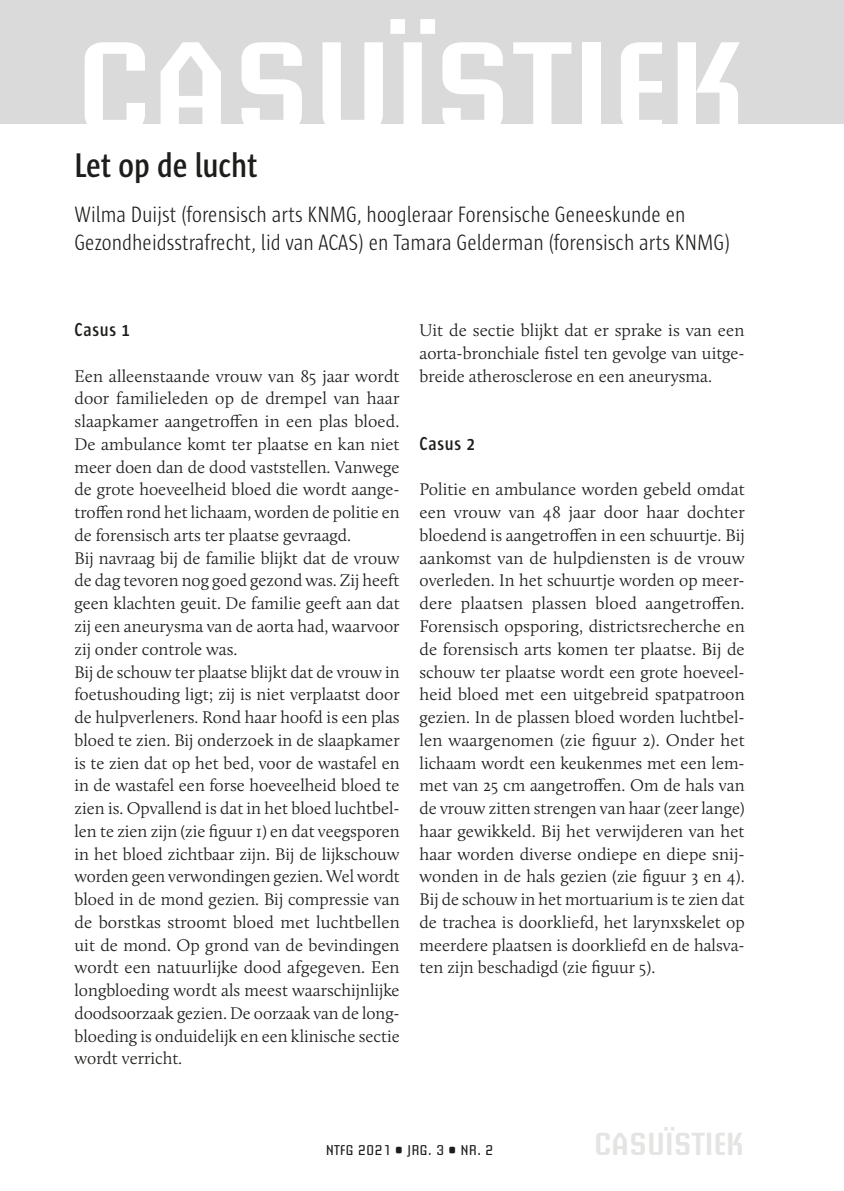
<style>
.page{position:relative;width:844px;height:1191px;background:#fff}
.page>*{position:absolute;margin:0;border:0;box-sizing:border-box;transform-origin:0 0}
.t1{font:600 126px "Briem Akademi Std";color:#fff;scale:1.12 1}
.t2{font:600 35px "Sun Cd";color:#1d1d1b}
.t3{font:600 31.5px "Briem Akademi Std";color:#e4e4e3}
.t4{font:300 22.75px/28px "Sun Cd";color:#1d1d1b}
.t5{font:600 19.25px "Sun Cd";letter-spacing:.04em;color:#1d1d1b}
.t6{font:300 17.5px/22.8px "Calluna";color:#1d1d1b;text-align:justify}
.t7{font:14px "Briem Akademi Std";color:#1d1d1b}
</style>
<div class="page">
<div style="left:0;top:0;width:843px;height:124px;background:#dadada"></div>
<h1 class="t1" style="left:74px;top:16px;width:600px">CASUÏSTIEK</h1>
<h2 class="t2" style="left:74px;top:147px;width:184px">Let op de lucht</h2>
<h3 class="t4" style="left:74px;top:201px;width:657px">Wilma Duijst (forensisch arts KNMG, hoogleraar Forensische Geneeskunde en<br>Gezondheidsstrafrecht, lid van ACAS) en Tamara Gelderman (forensisch arts KNMG)</h3>
<p class="t5" style="left:74px;top:319px;width:57px">Casus 1</p>
<p class="t6" style="left:74px;top:364px;width:327px;text-align:left">Een alleenstaande vrouw van 85 jaar wordt door familieleden op de drempel van haar slaapkamer aangetroffen in een plas bloed.<br>De ambulance komt ter plaatse en kan niet meer doen dan de dood vaststellen. Vanwege de grote hoeveelheid bloed die wordt aange&shy;troffen rond het lichaam, worden de politie en de forensisch arts ter plaatse gevraagd.<br>Bij navraag bij de familie blijkt dat de vrouw de dag tevoren nog goed gezond was. Zij heeft geen klachten geuit. De familie geeft aan dat zij een aneurysma van de aorta had, waarvoor zij onder controle was.<br>Bij de schouw ter plaatse blijkt dat de vrouw in foetushouding ligt; zij is niet verplaatst door de hulpverleners. Rond haar hoofd is een plas bloed te zien. Bij onderzoek in de slaapkamer is te zien dat op het bed, voor de wastafel en in de wastafel een forse hoeveelheid bloed te zien is. Opvallend is dat in het bloed luchtbel&shy;len te zien zijn (zie figuur 1) en dat veegsporen in het bloed zichtbaar zijn. Bij de lijkschouw worden geen verwondingen gezien. Wel wordt bloed in de mond gezien. Bij compressie van de borstkas stroomt bloed met luchtbellen uit de mond. Op grond van de bevindingen wordt een natuurlijke dood afgegeven. Een longbloeding wordt als meest waarschijnlijke doodsoorzaak gezien. De oorzaak van de long&shy;bloeding is onduidelijk en een klinische sectie wordt verricht.</p>
<p class="t6" style="left:419px;top:319px;width:326px">Uit de sectie blijkt dat er sprake is van een aorta-bronchiale fistel ten gevolge van uitge&shy;breide atherosclerose en een aneurysma.</p>
<p class="t5" style="left:419px;top:433px;width:57px">Casus 2</p>
<p class="t6" style="left:419px;top:478px;width:327px">Politie en ambulance worden gebeld omdat een vrouw van 48 jaar door haar dochter bloedend is aangetroffen in een schuurtje. Bij aankomst van de hulpdiensten is de vrouw overleden. In het schuurtje worden op meer&shy;dere plaatsen plassen bloed aangetroffen.<br>Forensisch opsporing, districtsrecherche en de forensisch arts komen ter plaatse. Bij de schouw ter plaatse wordt een grote hoeveel&shy;heid bloed met een uitgebreid spatpatroon gezien. In de plassen bloed worden luchtbel&shy;len waargenomen (zie figuur 2). Onder het lichaam wordt een keukenmes met een lem&shy;met van 25 cm aangetroffen. Om de hals van de vrouw zitten strengen van haar (zeer lange) haar gewikkeld. Bij het verwijderen van het haar worden diverse ondiepe en diepe snij&shy;wonden in de hals gezien (zie figuur 3 en 4).<br>Bij de schouw in het mortuarium is te zien dat de trachea is doorkliefd, het larynxskelet op meerdere plaatsen is doorkliefd en de halsva&shy;ten zijn beschadigd (zie figuur 5).</p>
<p class="t7" style="left:325px;top:1142px;width:169px">NTFG 2021 • JRG. 3 • NR. 2</p>
<h3 class="t3" style="left:594px;top:1126px;width:151px">CASUÏSTIEK</h3>
</div>
